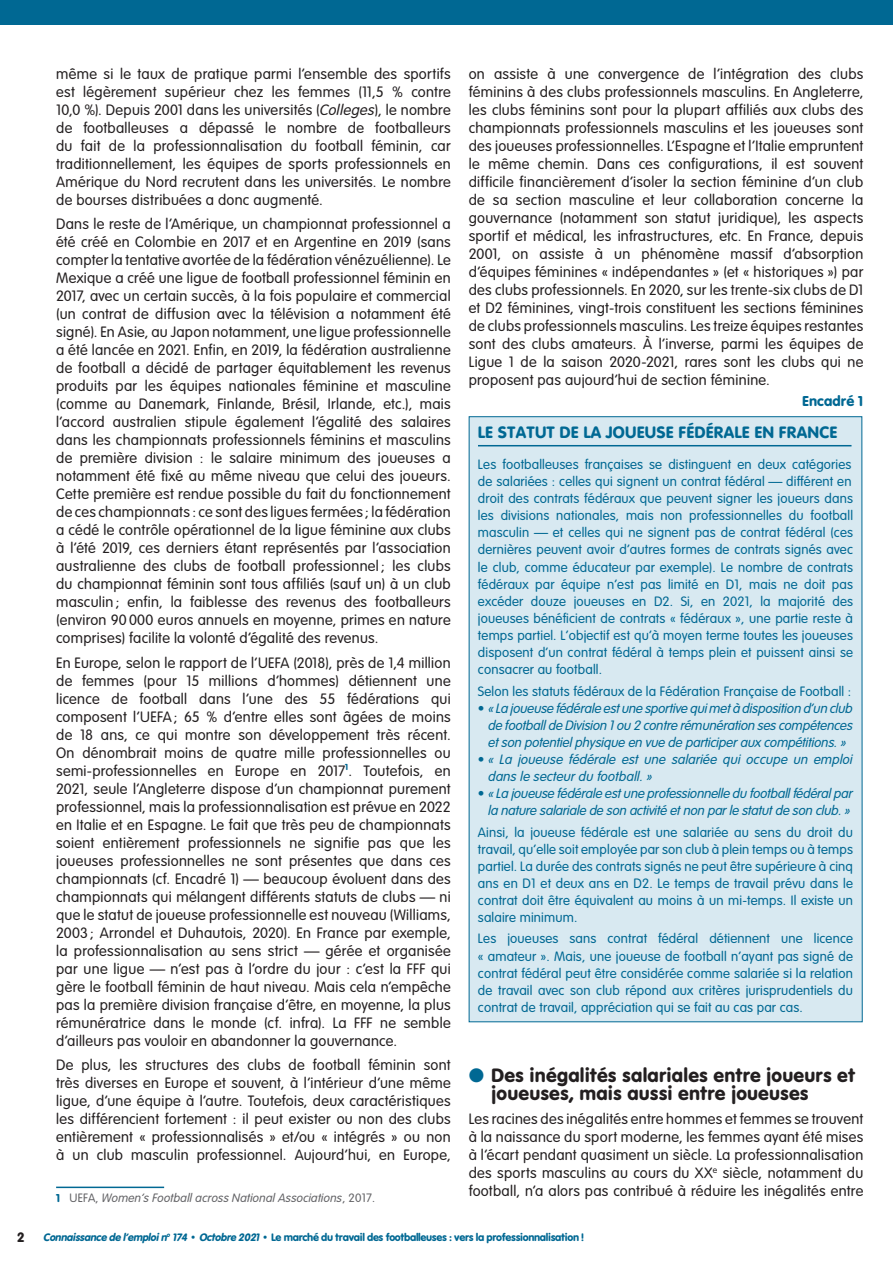
<style>
.page{position:relative;width:893px;height:1263px;background:#fff}
.page>*{position:absolute;margin:0;border:0;box-sizing:border-box;transform-origin:0 0}
.t1{font:20.25px/18px "VAG Rundschrift D Regular";letter-spacing:.005em;color:#231f20}
.Titre_encadre{font:17.25px "VAG Rundschrift D Regular";letter-spacing:.01em;color:#006893}
.t2{font:15.75px/18px "VAG Rundschrift D Light";letter-spacing:.02em;color:#231f20;text-align:justify}
.t3{font:15px "VAG Rundschrift D Regular";color:#006893}
.encadre{font:14.25px/17.1px "VAG Rundschrift D Light";letter-spacing:.01em;color:#006893;text-align:justify}
.encadre-2{font:italic 14.25px/17.1px "VAG Rundschrift D Light";letter-spacing:-.005em;color:#006893;text-align:justify}
.t4{font:14.25px "VAG Rundschrift D Regular";color:#231f20}
.Notes{font:italic 12.75px "VAG Rundschrift D Light";letter-spacing:.01em;color:#636366}
.t5{font:11.25px "VAG Rundschrift D Regular";letter-spacing:-.03em;color:#006893}
.s1{font-style:italic}
.s2{font-family:"VAG Rundschrift D Regular";font-style:normal;font-size:12px;color:#006893}
.s3{font-style:normal}
.s4{color:#006893}
</style>
<div class="page">
<hr style="left:56px;top:1186px;width:108px;height:2px;background:#006893">
<div style="left:0;top:0;width:893px;height:24px;background:#006893"></div>
<div style="left:469px;top:417px;width:393px;height:605px;background:#d8e9f1"></div>
<hr style="left:478px;top:445px;width:373px;height:1px;background:#006893">
<p class="t2" style="left:56px;top:63px;width:396px">même si le taux de pratique parmi l’ensemble des sportifs est légèrement supérieur chez les femmes (11,5 % contre 10,0 %). Depuis 2001 dans les universités (<span class="s1">Colleges</span>), le nombre de footballeuses a dépassé le nombre de footballeurs du fait de la professionnalisation du football féminin, car traditionnellement, les équipes de sports professionnels en Amérique du Nord recrutent dans les universités. Le nombre de bourses distribuées a donc augmenté.</p>
<p class="t2" style="left:56px;top:214px;width:396px">Dans le reste de l’Amérique, un championnat professionnel a été créé en Colombie en 2017 et en Argentine en 2019 (sans compter la tentative avortée de la fédération vénézuélienne). Le Mexique a créé une ligue de football professionnel féminin en 2017, avec un certain succès, à la fois populaire et commercial (un contrat de diffusion avec la télévision a notamment été signé). En Asie, au Japon notamment, une ligue professionnelle a été lancée en 2021. Enfin, en 2019, la fédération australienne de football a décidé de partager équitablement les revenus produits par les équipes nationales féminine et masculine (comme au Danemark, Finlande, Brésil, Irlande, etc.), mais l’accord australien stipule également l’égalité des salaires dans les championnats professionnels féminins et masculins de première division : le salaire minimum des joueuses a notamment été fixé au même niveau que celui des joueurs.<br>Cette première est rendue possible du fait du fonctionnement de ces championnats : ce sont des ligues fermées ; la fédération a cédé le contrôle opérationnel de la ligue féminine aux clubs à l’été 2019, ces derniers étant représentés par l’association australienne des clubs de football professionnel ; les clubs du championnat féminin sont tous affiliés (sauf un) à un club masculin ; enfin, la faiblesse des revenus des footballeurs (environ 90 000 euros annuels en moyenne, primes en nature comprises) facilite la volonté d’égalité des revenus.</p>
<p class="t2" style="left:56px;top:652px;width:396px">En Europe, selon le rapport de l’UEFA (2018), près de 1,4 million de femmes (pour 15 millions d’hommes) détiennent une licence de football dans l’une des 55 fédérations qui composent l’UEFA ; 65 % d’entre elles sont âgées de moins de 18 ans, ce qui montre son développement très récent.<br>On dénombrait moins de quatre mille professionnelles ou semi-professionnelles en Europe en 2017<sup>1</sup>. Toutefois, en 2021, seule l’Angleterre dispose d’un championnat purement professionnel, mais la professionnalisation est prévue en 2022 en Italie et en Espagne. Le fait que très peu de championnats soient entièrement professionnels ne signifie pas que les joueuses professionnelles ne sont présentes que dans ces championnats (cf. Encadré 1) — beaucoup évoluent dans des championnats qui mélangent différents statuts de clubs — ni que le statut de joueuse professionnelle est nouveau (Williams, 2003 ; Arrondel et Duhautois, 2020). En France par exemple, la professionnalisation au sens strict — gérée et organisée par une ligue — n’est pas à l’ordre du jour : c’est la FFF qui gère le football féminin de haut niveau. Mais cela n’empêche pas la première division française d’être, en moyenne, la plus rémunératrice dans le monde (cf. infra). La FFF ne semble d’ailleurs pas vouloir en abandonner la gouvernance.</p>
<p class="t2" style="left:56px;top:1054px;width:396px">De plus, les structures des clubs de football féminin sont très diverses en Europe et souvent, à l’intérieur d’une même ligue, d’une équipe à l’autre. Toutefois, deux caractéristiques les différencient fortement : il peut exister ou non des clubs entièrement « professionnalisés » et/ou « intégrés » ou non à un club masculin professionnel. Aujourd’hui, en Europe,</p>
<p class="Notes" style="left:56px;top:1188px;width:320px"><span class="s2">1</span> <span class="s3">UEFA,</span> Women’s Football across National Associations<span class="s3">, 2017.</span></p>
<p class="t2" style="left:469px;top:63px;width:396px">on assiste à une convergence de l’intégration des clubs féminins à des clubs professionnels masculins. En Angleterre, les clubs féminins sont pour la plupart affiliés aux clubs des championnats professionnels masculins et les joueuses sont des joueuses professionnelles. L’Espagne et l’Italie empruntent le même chemin. Dans ces configurations, il est souvent difficile financièrement d’isoler la section féminine d’un club de sa section masculine et leur collaboration concerne la gouvernance (notamment son statut juridique), les aspects sportif et médical, les infrastructures, etc. En France, depuis 2001, on assiste à un phénomène massif d’absorption d’équipes féminines « indépendantes » (et « historiques ») par des clubs professionnels. En 2020, sur les trente-six clubs de D1 et D2 féminines, vingt-trois constituent les sections féminines de clubs professionnels masculins. Les treize équipes restantes sont des clubs amateurs. À l’inverse, parmi les équipes de Ligue 1 de la saison 2020-2021, rares sont les clubs qui ne proposent pas aujourd’hui de section féminine.</p>
<p class="t3" style="left:802px;top:388px;width:63px">Encadré 1</p>
<p class="Titre_encadre" style="left:478px;top:418px;width:361px">LE STATUT DE LA JOUEUSE FÉDÉRALE EN FRANCE</p>
<p class="encadre" style="left:478px;top:454px;width:377px">Les footballeuses françaises se distinguent en deux catégories de salariées : celles qui signent un contrat fédéral — différent en droit des contrats fédéraux que peuvent signer les joueurs dans les divisions nationales, mais non professionnelles du football masculin — et celles qui ne signent pas de contrat fédéral (ces dernières peuvent avoir d’autres formes de contrats signés avec le club, comme éducateur par exemple). Le nombre de contrats fédéraux par équipe n’est pas limité en D1, mais ne doit pas excéder douze joueuses en D2. Si, en 2021, la majorité des joueuses bénéficient de contrats « fédéraux », une partie reste à temps partiel. L’objectif est qu’à moyen terme toutes les joueuses disposent d’un contrat fédéral à temps plein et puissent ainsi se consacrer au football.</p>
<p class="encadre" style="left:478px;top:681px;width:375px">Selon les statuts fédéraux de la Fédération Française de Football :</p>
<p class="encadre-2" style="left:488px;top:698px;width:366px;text-indent:-10px"><span class="s3">•</span> « La joueuse fédérale est une sportive qui met à disposition d’un club de football de Division 1 ou 2 contre rémunération ses compétences et son potentiel physique en vue de participer aux compétitions. »</p>
<p class="encadre-2" style="left:488px;top:749px;width:366px;text-indent:-10px"><span class="s3">•</span> « La joueuse fédérale est une salariée qui occupe un emploi dans le secteur du football. »</p>
<p class="encadre-2" style="left:478px;top:784px;width:376px;text-align:center"><span class="s3">•</span> « La joueuse fédérale est une professionnelle du football fédéral par la nature salariale de son activité et non par le statut de son club. »</p>
<p class="encadre" style="left:478px;top:822px;width:377px">Ainsi, la joueuse fédérale est une salariée au sens du droit du travail, qu’elle soit employée par son club à plein temps ou à temps partiel. La durée des contrats signés ne peut être supérieure à cinq ans en D1 et deux ans en D2. Le temps de travail prévu dans le contrat doit être équivalent au moins à un mi-temps. Il existe un salaire minimum.</p>
<p class="encadre" style="left:478px;top:929px;width:377px">Les joueuses sans contrat fédéral détiennent une licence « amateur ». Mais, une joueuse de football n’ayant pas signé de contrat fédéral peut être considérée comme salariée si la relation de travail avec son club répond aux critères jurisprudentiels du contrat de travail, appréciation qui se fait au cas par cas.</p>
<p class="t1" style="left:491px;top:1063px;width:365px;text-indent:-22px"><span class="s4">●</span> Des inégalités salariales entre joueurs et joueuses, mais aussi entre joueuses</p>
<p class="t2" style="left:469px;top:1108px;width:396px">Les racines des inégalités entre hommes et femmes se trouvent à la naissance du sport moderne, les femmes ayant été mises à l’écart pendant quasiment un siècle. La professionnalisation des sports masculins au cours du XX<sup>e</sup> siècle, notamment du football, n’a alors pas contribué à réduire les inégalités entre</p>
<p class="t4" style="left:17px;top:1225px;width:9px">2</p>
<p class="t5" style="left:43px;top:1227px;width:542px"><span class="s1">Connaissancedel’emploin</span><sup>o</sup> <span class="s1">174</span>• <span class="s1">Octobre2021</span>• Le marché du travail des footballeuses : vers la professionnalisation !</p>
</div>
